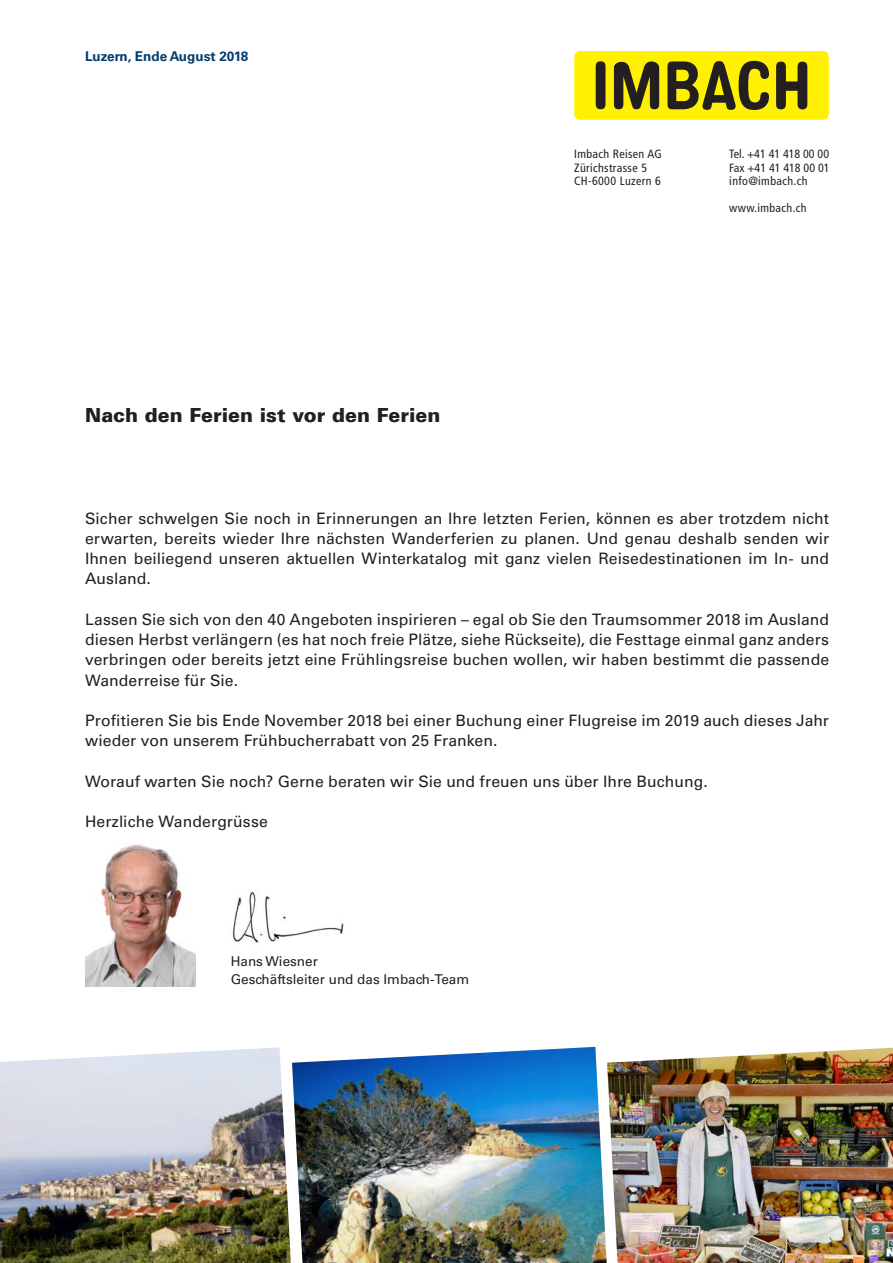
<style>
.page{position:relative;width:893px;height:1263px;background:#fff}
.page>*{position:absolute;margin:0;border:0;box-sizing:border-box;transform-origin:0 0}
.t1{font:900 19.5px "Univers Com 75";color:#231f20}
.t2{font:15.75px/20.2px "Univers LT Std";letter-spacing:.005em;color:#231f20;text-align:justify}
.t3{font:13.5px/18px "Univers LT Std";color:#231f20}
.t4{font:700 13.5px "Univers LT Std";color:#003c72}
.t5{font:condensed 12px/13.5px "Frutiger LT Std";letter-spacing:.03em;color:#231f20}
</style>
<div class="page">
<div style="left:574px;top:51px;width:255px;height:69px;background:#fff101;border-radius:6px"></div>
<svg style="left:596px;top:61px;width:9px;height:48px"></svg>
<svg style="left:776px;top:62px;width:31px;height:47px"></svg>
<svg style="left:614px;top:61px;width:45px;height:48px"></svg>
<svg style="left:667px;top:61px;width:102px;height:49px"></svg>
<img style="left:85px;top:844px;width:110px;height:142px">
<img style="left:232px;top:891px;width:112px;height:52px">
<img style="left:0;top:1047px;width:893px;height:216px">
<p class="t4" style="left:85px;top:48px;width:165px">Luzern, Ende August 2018</p>
<p class="t1" style="left:85px;top:403px;width:357px">Nach den Ferien ist vor den Ferien</p>
<p class="t5" style="left:574px;top:148px;width:89px">Imbach Reisen AG<br>Zürichstrasse 5<br>CH-6000 Luzern 6</p>
<p class="t5" style="left:729px;top:148px;width:102px;text-align:justify">Tel. +41 41 418 00 00<br>Fax +41 41 418 00 01 info@imbach.ch</p>
<p class="t5" style="left:729px;top:202px;width:79px">www.imbach.ch</p>
<p class="t2" style="left:85px;top:508px;width:746px">Sicher schwelgen Sie noch in Erinnerungen an Ihre letzten Ferien, können es aber trotzdem nicht erwarten, bereits wieder Ihre nächsten Wanderferien zu planen. Und genau deshalb senden wir Ihnen beiliegend unseren aktuellen Winterkatalog mit ganz vielen Reisedestinationen im In- und Ausland.</p>
<p class="t2" style="left:85px;top:609px;width:746px">Lassen Sie sich von den 40 Angeboten inspirieren – egal ob Sie den Traumsommer 2018 im Ausland diesen Herbst verlängern (es hat noch freie Plätze, siehe Rückseite), die Festtage einmal ganz anders verbringen oder bereits jetzt eine Frühlingsreise buchen wollen, wir haben bestimmt die passende Wanderreise für Sie.</p>
<p class="t2" style="left:85px;top:710px;width:745px">Profitieren Sie bis Ende November 2018 bei einer Buchung einer Flugreise im 2019 auch dieses Jahr wieder von unserem Frühbucherrabatt von 25 Franken.</p>
<p class="t2" style="left:85px;top:771px;width:624px">Worauf warten Sie noch? Gerne beraten wir Sie und freuen uns über Ihre Buchung.</p>
<p class="t2" style="left:85px;top:812px;width:184px">Herzliche Wandergrüsse</p>
<p class="t3" style="left:231px;top:953px;width:240px">Hans Wiesner<br>Geschäftsleiter und das Imbach-Team</p>
</div>
